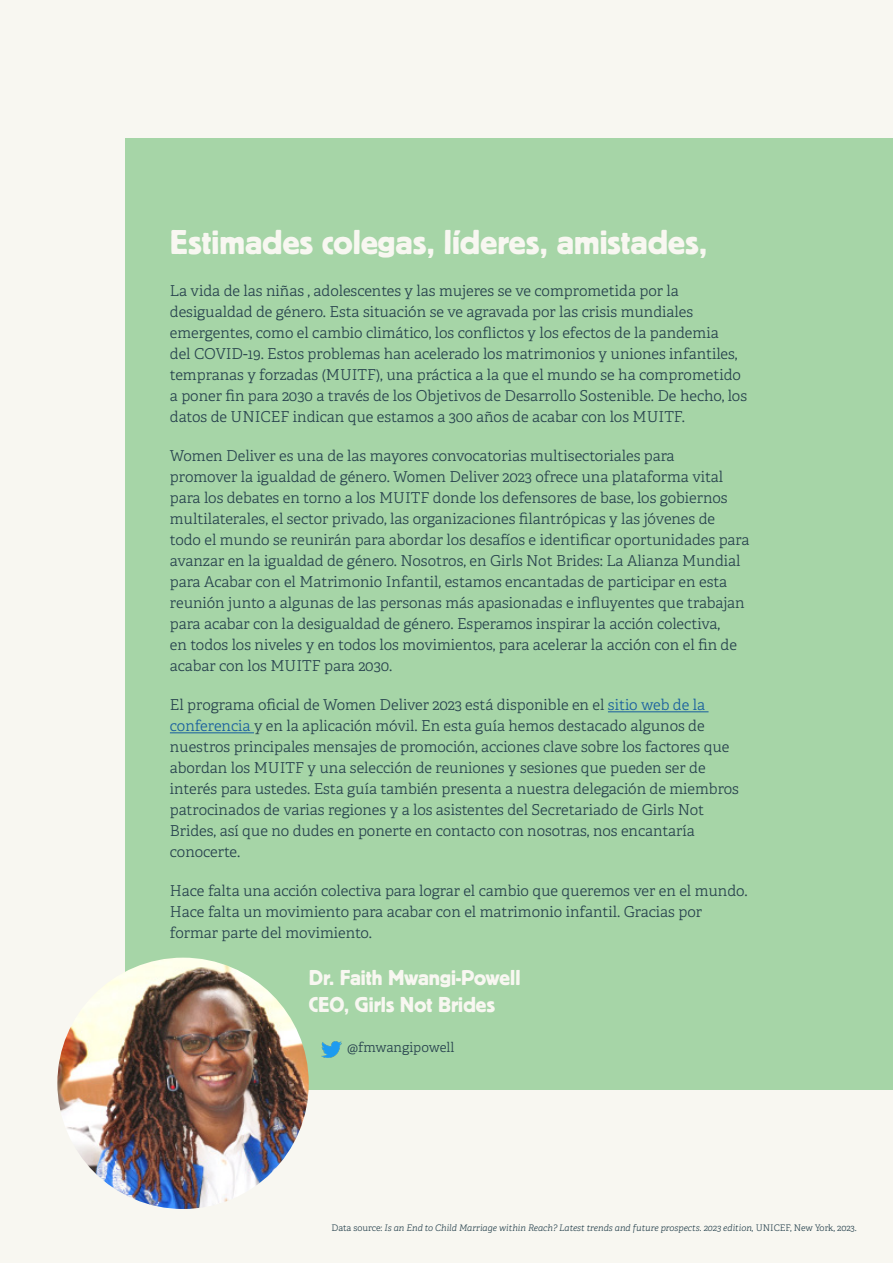
<style>
.page{position:relative;width:893px;height:1263px;background:#f8f7f1}
.page>*{position:absolute;margin:0;border:0;box-sizing:border-box;transform-origin:0 0}
.t1{font:36px "Platz";color:#f8f7f1}
.t2{font:22.5px "Platz";color:#f8f7f1}
.t3{font:300 15px/21px "Adelle";color:#26414d}
.t4{font:300 13.5px "Adelle";color:#26414d}
.t5{font:italic 300 9px "Adelle";color:#26414d}
.s1{color:#175d9e}
.s2{font-style:normal}
</style>
<div class="page">
<div style="left:125px;top:138px;width:768px;height:951px;background:#a6d5a7"></div>
<img style="left:322px;top:1041px;width:19px;height:17px">
<img style="left:57px;top:958px;width:252px;height:251px;border-radius:126px">
<hr style="left:608px;top:711px;width:101px;height:1px;background:#175d9e">
<hr style="left:170px;top:732px;width:84px;height:1px;background:#175d9e">
<p class="t1" style="left:170px;top:222px;width:539px">Estimades colegas, líderes, amistades,</p>
<p class="t3" style="left:170px;top:281px;width:579px">La vida de las niñas , adolescentes y las mujeres se ve comprometida por la desigualdad de género. Esta situación se ve agravada por las crisis mundiales emergentes, como el cambio climático, los conflictos y los efectos de la pandemia<br>del COVID-19. Estos problemas han acelerado los matrimonios y uniones infantiles, tempranas y forzadas (MUITF), una práctica a la que el mundo se ha comprometido a poner fin para 2030 a través de los Objetivos de Desarrollo Sostenible. De hecho, los datos de UNICEF indican que estamos a 300 años de acabar con los MUITF.</p>
<p class="t3" style="left:170px;top:446px;width:581px">Women Deliver es una de las mayores convocatorias multisectoriales para<br>promover la igualdad de género. Women Deliver 2023 ofrece una plataforma vital para los debates en torno a los MUITF donde los defensores de base, los gobiernos multilaterales, el sector privado, las organizaciones filantrópicas y las jóvenes de todo el mundo se reunirán para abordar los desafíos e identificar oportunidades para avanzar en la igualdad de género. Nosotros, en Girls Not Brides: La Alianza Mundial para Acabar con el Matrimonio Infantil, estamos encantadas de participar en esta reunión junto a algunas de las personas más apasionadas e influyentes que trabajan para acabar con la desigualdad de género. Esperamos inspirar la acción colectiva,<br>en todos los niveles y en todos los movimientos, para acelerar la acción con el fin de acabar con los MUITF para 2030.</p>
<p class="t3" style="left:170px;top:695px;width:571px">El programa oficial de Women Deliver 2023 está disponible en el <span class="s1">sitio web de la conferencia</span> y en la aplicación móvil. En esta guía hemos destacado algunos de nuestros principales mensajes de promoción, acciones clave sobre los factores que abordan los MUITF y una selección de reuniones y sesiones que pueden ser de interés para ustedes. Esta guía también presenta a nuestra delegación de miembros patrocinados de varias regiones y a los asistentes del Secretariado de Girls Not Brides, así que no dudes en ponerte en contacto con nosotras, nos encantaría conocerte.</p>
<p class="t3" style="left:170px;top:881px;width:579px">Hace falta una acción colectiva para lograr el cambio que queremos ver en el mundo.<br>Hace falta un movimiento para acabar con el matrimonio infantil. Gracias por formar parte del movimiento.</p>
<p class="t2" style="left:309px;top:966px;width:213px">Dr. Faith Mwangi-Powell</p>
<p class="t2" style="left:309px;top:993px;width:188px">CEO, Girls Not Brides</p>
<p class="t4" style="left:347px;top:1038px;width:109px">@fmwangipowell</p>
<p class="t5" style="left:332px;top:1222px;width:527px"><span class="s2">Data source:</span> Is an End to Child Marriage within Reach? Latest trends and future prospects. 2023 edition, <span class="s2">UNICEF, New York, 2023.</span></p>
</div>
